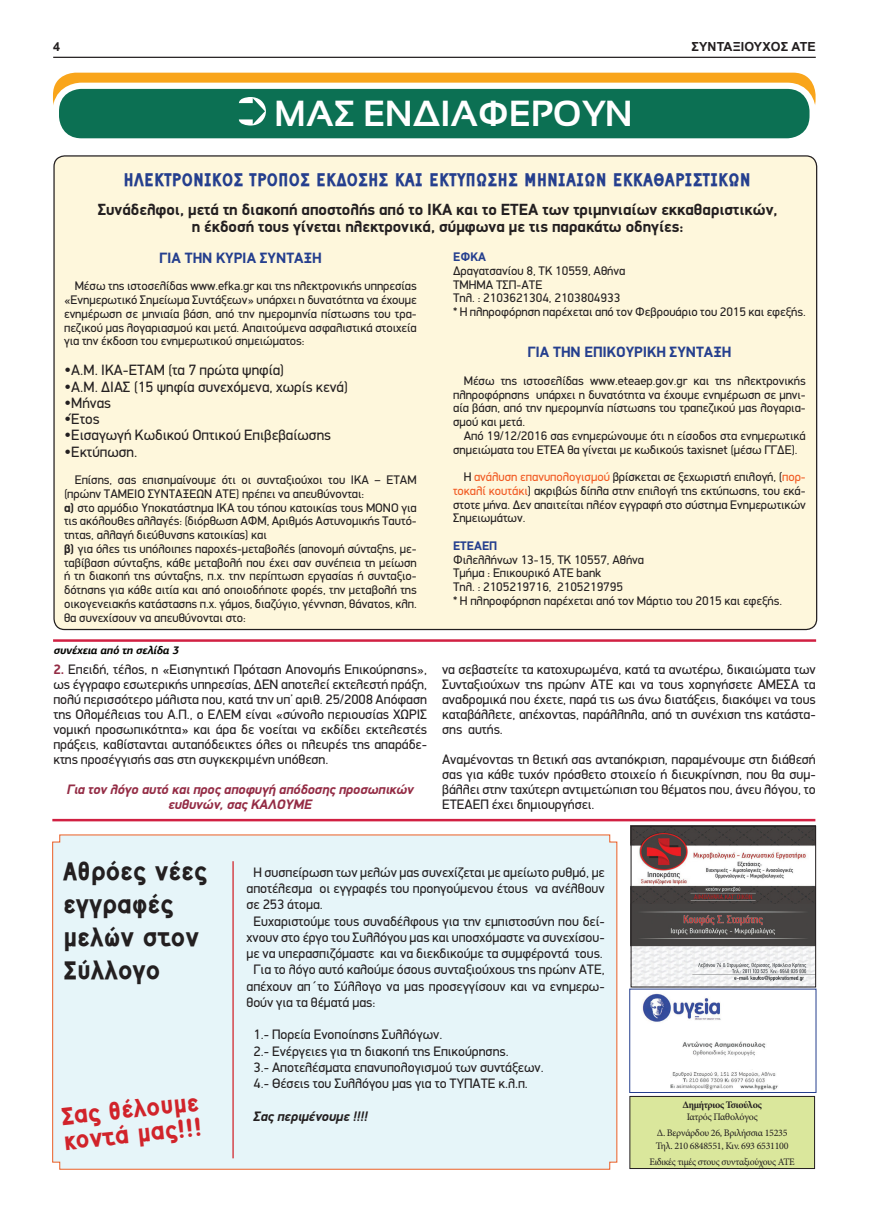
<style>
.page{position:relative;width:869px;height:1205px;background:#fff}
.page>*{position:absolute;margin:0;border:0;box-sizing:border-box;transform-origin:0 0}
.t1{font:700 36.25px "Sansation";color:#fff}
.t2{font:800 27.5px/33px "CF Sans";color:#231f20}
.t3{font:800 26.25px/25px "CF Sans";color:#d1232a}
.t4{font:800 20px "CF Sans";color:#253f8e}
.t5{font:700 16.25px/17.5px "PF Din Display";color:#231f20;text-align:center}
.t6{font:15px "PF Din Display";color:#231f20}
.t7{font:700 15px "PF Din Display";color:#253f8e}
.t8{font:13.75px/15px "PF Din Display";color:#231f20;text-align:justify}
.t9{font:italic 700 13.75px/15px "PF Din Display";color:#942c45;text-align:center}
.t10{font:italic 700 13.75px "PF Din Display";color:#231f20}
.t11{font:12.5px/13.8px "PF Din Display";color:#231f20}
.t12{font:700 12.5px "Arial";letter-spacing:.01em;color:#231f20}
.t13{font:700 12.5px "PF Din Display";color:#253f8e}
.t14{font:italic 700 11.25px "PF Agora Sans Pro";color:#040503}
.t15{font:10px/16px "Minion Pro";letter-spacing:-.03em;color:#231f20;text-align:center}
.t16{font:700 10px "Minion Pro";letter-spacing:-.03em;color:#231f20}
.s1{font-weight:700}
.s2{font-weight:700;color:#942c45}
.s3{color:#f15921}
</style>
<div class="page">
<hr style="left:53px;top:57px;width:762px;height:1px;background:#231f20">
<div style="left:54px;top:156px;width:762px;height:473px;background:#fef7dc;border-radius:11px"></div>
<div style="left:53px;top:73px;width:762px;height:49px;background:#f9a51b;border-radius:22px"></div>
<div style="left:56px;top:86px;width:756px;height:55px;background:#0c7053;border-radius:26px"></div>
<div style="left:53px;top:83px;width:762px;height:62px;border:6px solid #fff;border-radius:26px"></div>
<svg style="left:239px;top:97px;width:27px;height:29px"></svg>
<div style="left:52px;top:834px;width:565px;height:336px;background:#e6f5f9"></div>
<hr style="left:232px;top:861px;width:1px;height:297px;background:#d1232a">
<hr style="left:52px;top:819px;width:763px;height:2px;background:#d12042">
<hr style="left:53px;top:639px;width:762px;height:3px;background:#d12042">
<img style="left:632px;top:828px;width:181px;height:157px">
<div style="left:630px;top:826px;width:185px;height:161px;border:1px solid #231f20"></div>
<img style="left:642px;top:993px;width:136px;height:97px">
<div style="left:629px;top:1096px;width:185px;height:72px;background:#dae79c"></div>
<div style="left:629px;top:1096px;width:185px;height:73px;border:1px solid #231f20"></div>
<p class="t12" style="left:53px;top:39px;width:8px">4</p>
<p class="t12" style="left:691px;top:39px;width:126px">ΣΥΝΤΑΞΙΟΥΧΟΣ ΑΤΕ</p>
<h1 class="t1" style="left:274px;top:93px;width:360px">ΜΑΣ ΕΝΔΙΑΦΕΡΟΥΝ</h1>
<h3 class="t4" style="left:123px;top:165px;width:628px">ΗΛΕΚΤΡΟΝΙΚΟΣ ΤΡΟΠΟΣ ΕΚΔΟΣΗΣ ΚΑΙ ΕΚΤΥΠΩΣΗΣ ΜΗΝΙΑΙΩΝ ΕΚΚΑΘΑΡΙΣΤΙΚΩΝ</h3>
<h3 class="t5" style="left:98px;top:200px;width:681px">Συνάδελφοι, μετά τη διακοπή αποστολής από το ΙΚΑ και το ΕΤΕΑ των τριμηνιαίων εκκαθαριστικών, η έκδοσή τους γίνεται ηλεκτρονικά, σύμφωνα με τις παρακάτω οδηγίες:</h3>
<p class="t7" style="left:159px;top:249px;width:164px">ΓΙΑ ΤΗΝ ΚΥΡΙΑ ΣΥΝΤΑΞΗ</p>
<p class="t11" style="left:64px;top:279px;width:354px;text-align:justify;text-indent:11px">Μέσω της ιστοσελίδας www.efka.gr και της ηλεκτρονικής υπηρεσίας «Ενημερωτικό Σημείωμα Συντάξεων» υπάρχει η δυνατότητα να έχουμε ενημέρωση σε μηνιαία βάση, από την ημερομηνία πίστωσης του τρα&shy;πεζικού μας λογαριασμού και μετά. Απαιτούμενα ασφαλιστικά στοιχεία για την έκδοση του ενημερωτικού σημειώματος:</p>
<p class="t6" style="left:64px;top:361px;width:221px">•Α.Μ. ΙΚΑ-ΕΤΑΜ (τα 7 πρώτα ψηφία)</p>
<p class="t6" style="left:64px;top:377px;width:285px">•Α.Μ. ΔΙΑΣ (15 ψηφία συνεχόμενα, χωρίς κενά)</p>
<p class="t6" style="left:64px;top:394px;width:48px">•Μήνας</p>
<p class="t6" style="left:64px;top:410px;width:37px">•Έτος</p>
<p class="t6" style="left:64px;top:426px;width:268px">•Εισαγωγή Κωδικού Οπτικού Επιβεβαίωσης</p>
<p class="t6" style="left:64px;top:442px;width:75px">•Εκτύπωση.</p>
<p class="t11" style="left:64px;top:473px;width:354px;text-indent:11px">Επίσης, σας επισημαίνουμε ότι οι συνταξιούχοι του ΙΚΑ – ΕΤΑΜ (πρώην ΤΑΜΕΙΟ ΣΥΝΤΑΞΕΩΝ ΑΤΕ) πρέπει να απευθύνονται:<br><span class="s1">α)</span> στο αρμόδιο Υποκατάστημα ΙΚΑ του τόπου κατοικίας τους ΜΟΝΟ για τις ακόλουθες αλλαγές: (διόρθωση ΑΦΜ, Αριθμός Αστυνομικής Ταυτό&shy;τητας, αλλαγή διεύθυνσης κατοικίας) και<br><span class="s1">β)</span> για όλες τις υπόλοιπες παροχές-μεταβολές (απονομή σύνταξης, με&shy;ταβίβαση σύνταξης, κάθε μεταβολή που έχει σαν συνέπεια τη μείωση ή τη διακοπή της σύνταξης, π.χ. την περίπτωση εργασίας ή συνταξιο&shy;δότησης για κάθε αιτία και από οποιοδήποτε φορές, την μεταβολή της οικογενειακής κατάστασης π.χ. γάμος, διαζύγιο, γέννηση, θάνατος, κλπ. θα συνεχίσουν να απευθύνονται στο:</p>
<p class="t14" style="left:54px;top:643px;width:129px">συνέχεια από τη σελίδα 3</p>
<p class="t8" style="left:53px;top:661px;width:375px"><span class="s2">2.</span> Επειδή, τέλος, η «Εισηγητική Πρόταση Απονομής Επικούρησης», ως έγγραφο εσωτερικής υπηρεσίας, ΔΕΝ αποτελεί εκτελεστή πράξη, πολύ περισσότερο μάλιστα που, κατά την υπ’ αριθ. 25/2008 Απόφαση της Ολομέλειας του Α.Π., ο ΕΛΕΜ είναι «σύνολο περιουσίας ΧΩΡΙΣ νομική προσωπικότητα» και άρα δε νοείται να εκδίδει εκτελεστές πράξεις, καθίστανται αυταπόδεικτες όλες οι πλευρές της απαράδε&shy;κτης προσέγγισής σας στη συγκεκριμένη υπόθεση.</p>
<p class="t9" style="left:67px;top:781px;width:348px">Για τον λόγο αυτό και προς αποφυγή απόδοσης προσωπικών ευθυνών, σας ΚΑΛΟΥΜΕ</p>
<p class="t13" style="left:453px;top:249px;width:34px">ΕΦΚΑ</p>
<p class="t11" style="left:453px;top:263px;width:354px">Δραγατσανίου 8, ΤΚ 10559, Αθήνα<br>ΤΜΗΜΑ ΤΣΠ-ΑΤΕ<br>Τηλ. : 2103621304, 2103804933<br>* Η πληροφόρηση παρέχεται από τον Φεβρουάριο του 2015 και εφεξής.</p>
<p class="t7" style="left:527px;top:343px;width:205px">ΓΙΑ ΤΗΝ ΕΠΙΚΟΥΡΙΚΗ ΣΥΝΤΑΞΗ</p>
<p class="t11" style="left:453px;top:373px;width:354px;text-align:justify;text-indent:11px">Μέσω της ιστοσελίδας www.eteaep.gov.gr και της ηλεκτρονικής πληροφόρησης υπάρχει η δυνατότητα να έχουμε ενημέρωση σε μηνι&shy;αία βάση, από την ημερομηνία πίστωσης του τραπεζικού μας λογαρια&shy;σμού και μετά.</p>
<p class="t11" style="left:453px;top:428px;width:354px;text-indent:11px">Από 19/12/2016 σας ενημερώνουμε ότι η είσοδος στα ενημερωτικά σημειώματα του ΕΤΕΑ θα γίνεται με κωδικούς taxisnet (μέσω ΓΓΔΕ).</p>
<p class="t11" style="left:453px;top:470px;width:354px;text-align:justify;text-indent:11px">Η <span class="s3">ανάλυση επανυπολογισμού</span> βρίσκεται σε ξεχωριστή επιλογή, (<span class="s3">πορ&shy;τοκαλί κουτάκι</span>) ακριβώς δίπλα στην επιλογή της εκτύπωσης, του εκά&shy;στοτε μήνα. Δεν απαιτείται πλέον εγγραφή στο σύστημα Ενημερωτικών Σημειωμάτων.</p>
<p class="t13" style="left:453px;top:538px;width:46px">ETEAΕΠ</p>
<p class="t11" style="left:453px;top:552px;width:330px">Φιλελλήνων 13-15, ΤΚ 10557, Αθήνα<br>Τμήμα : Επικουρικό ΑΤΕ bank<br>Τηλ. : 2105219716, 2105219795<br>* Η πληροφόρηση παρέχεται από τον Μάρτιο του 2015 και εφεξής.</p>
<p class="t8" style="left:442px;top:661px;width:375px">να σεβαστείτε τα κατοχυρωμένα, κατά τα ανωτέρω, δικαιώματα των Συνταξιούχων της πρώην ΑΤΕ και να τους χορηγήσετε ΑΜΕΣΑ τα αναδρομικά που έχετε, παρά τις ως άνω διατάξεις, διακόψει να τους καταβάλλετε, απέχοντας, παράλληλα, από τη συνέχιση της κατάστα&shy;σης αυτής.</p>
<p class="t8" style="left:442px;top:751px;width:375px">Αναμένοντας τη θετική σας ανταπόκριση, παραμένουμε στη διάθεσή σας για κάθε τυχόν πρόσθετο στοιχείο ή διευκρίνηση, που θα συμ&shy;βάλλει στην ταχύτερη αντιμετώπιση του θέματος που, άνευ λόγου, το ΕΤΕΑΕΠ έχει δημιουργήσει.</p>
<h2 class="t2" style="left:63px;top:853px;width:146px">Αθρόες νέες εγγραφές μελών στον σύλλογο</h2>
<h3 class="t3" style="left:59px;top:1102px;width:141px;rotate:-6deg">Σας θέλουμε κοντά μας!!!</h3>
<p class="t8" style="left:253px;top:864px;width:352px">Η συσπείρωση των μελών μας συνεχίζεται με αμείωτο ρυθμό, με</p>
<p class="t8" style="left:246px;top:881px;width:359px">αποτέλεσμα οι εγγραφές του προηγούμενου έτους να ανέλθουν</p>
<p class="t8" style="left:246px;top:897px;width:78px">σε 253 άτομα.</p>
<p class="t8" style="left:253px;top:913px;width:352px">Ευχαριστούμε τους συναδέλφους για την εμπιστοσύνη που δεί-</p>
<p class="t8" style="left:246px;top:929px;width:359px">χνουν στο έργο του Συλλόγου μας και υποσχόμαστε να συνεχίσου-</p>
<p class="t8" style="left:246px;top:946px;width:358px">με να υπερασπιζόμαστε και να διεκδικούμε τα συμφέροντά τους.</p>
<p class="t8" style="left:253px;top:962px;width:352px">Για το λόγο αυτό καλούμε όσους συνταξιούχους της πρώην ΑΤΕ,</p>
<p class="t8" style="left:246px;top:978px;width:359px">απέχουν απ΄το Σύλλογο να μας προσεγγίσουν και να ενημερω-</p>
<p class="t8" style="left:246px;top:994px;width:130px">θούν για τα θέματά μας:</p>
<p class="t8" style="left:253px;top:1026px;width:291px;line-height:16.2px;text-align:left">1.- Πορεία Ενοποίησης Συλλόγων.<br>2.- Ενέργειες για τη διακοπή της Επικούρησης.<br>3.- Αποτελέσματα επανυπολογισμού των συντάξεων.<br>4.- Θέσεις του Συλλόγου μας για το ΤΥΠΑΤΕ κ.λ.π.</p>
<p class="t10" style="left:253px;top:1107px;width:116px">Σας περιμένουμε !!!!</p>
<p class="t16" style="left:682px;top:1097px;width:81px">Δημήτριος Τσιούλος</p>
<p class="t15" style="left:656px;top:1109px;width:132px">Ιατρός Παθολόγος<br>Δ. Βερνάρδου 26, Βριλήσσια 15235</p>
<p class="t15" style="left:649px;top:1137px;width:147px">Τηλ. 210 6848551, Κιν. 693 6531100<br>Ειδικές τιμές στους συνταξιούχους ΑΤΕ</p>
</div>
